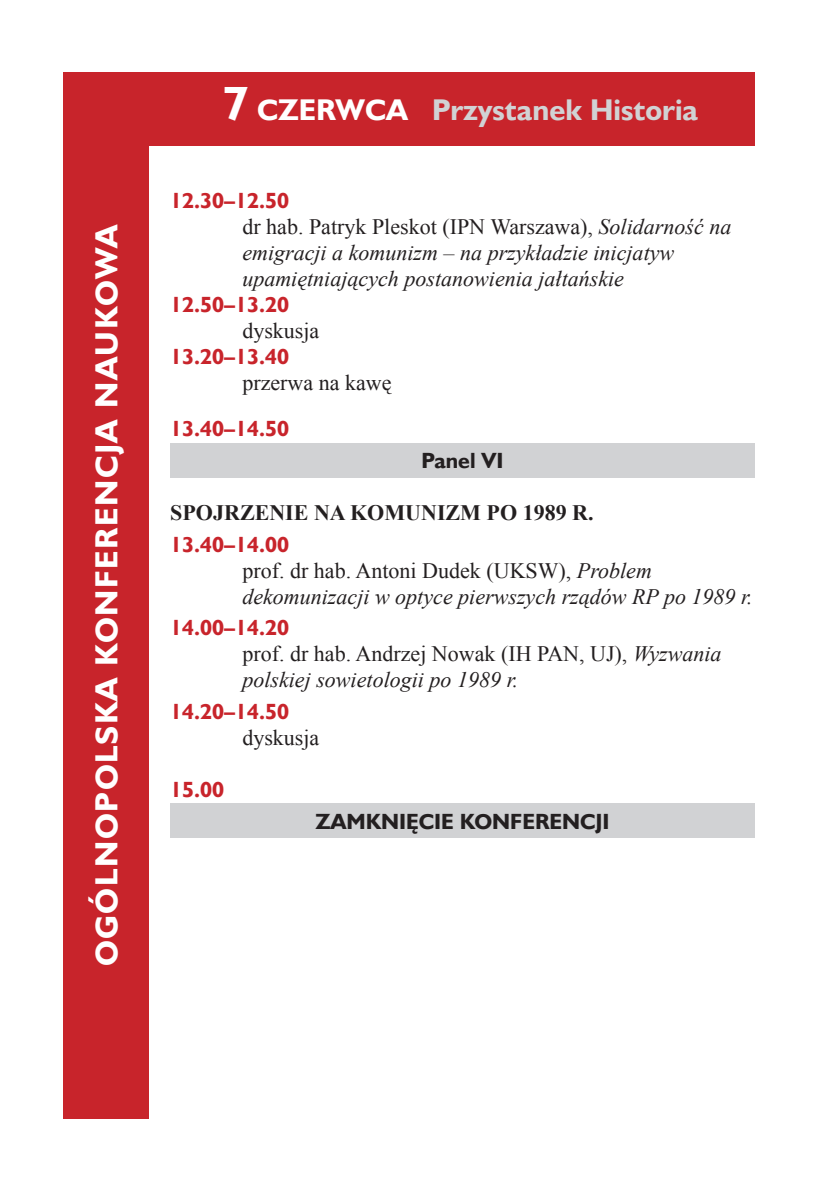
<style>
.page{position:relative;width:840px;height:1191px;background:#fff}
.page>*{position:absolute;margin:0;border:0;box-sizing:border-box;transform-origin:0 0}
.t1{font:700 32px "Humanst 521 EU";letter-spacing:.05em;color:#fff}
.t2{font:700 30px "Humanst 521 EU";color:#d1d2d4}
.t3{font:700 30px "Humanst 521 EU";color:#fff}
.t4{font:italic 22px/26px "Times New Roman";color:#231f20}
.t5{font:700 22px "Humanst 521 EU";color:#c8242b}
.t6{font:22px "Times New Roman";color:#231f20}
.t7{font:700 22px "Humanst 521 EU";color:#231f20}
.t8{font:700 22px "Times New Roman";color:#231f20}
.s1{font-size:48px}
.s2{font-style:normal}
</style>
<div class="page">
<div style="left:170px;top:804px;width:584px;height:34px;background:#d1d2d4"></div>
<div style="left:170px;top:444px;width:584px;height:34px;background:#d1d2d4"></div>
<div style="left:102px;top:72px;width:652px;height:74px;background:#c8242b"></div>
<div style="left:64px;top:72px;width:85px;height:1047px;background:#c8242b"></div>
<h1 class="t1" style="left:86px;top:966px;width:736px;rotate:-90deg">OGÓLNOPOLSKA KONFERENCJA NAUKOWA</h1>
<h2 class="t3" style="left:223px;top:91px;width:55px"><span class="s1">7</span> CZER</h2>
<h2 class="t3" style="left:335px;top:91px;width:52px">WCA</h2>
<h2 class="t2" style="left:432px;top:91px;width:267px">PRZYSTANEK HISTORIA</h2>
<p class="t5" style="left:170px;top:187px;width:120px">12.30–12.50</p>
<p class="t4" style="left:242px;top:213px;width:490px"><span class="s2">dr hab. Patryk Pleskot (IPN Warszawa),</span> Solidarność na emigracji a komunizm – na przykładzie inicjatyw upamiętniających postanowienia jałtańskie</p>
<p class="t5" style="left:170px;top:291px;width:120px">12.50–13.20</p>
<p class="t6" style="left:242px;top:316px;width:78px">dyskusja</p>
<p class="t5" style="left:170px;top:343px;width:120px">13.20–13.40</p>
<p class="t6" style="left:242px;top:368px;width:151px">przerwa na kawę</p>
<p class="t5" style="left:170px;top:415px;width:120px">13.40–14.50</p>
<p class="t7" style="left:421px;top:447px;width:83px">PANEL VI</p>
<p class="t8" style="left:170px;top:497px;width:424px">SPOJRZENIE NA KOMUNIZM PO 1989 R.</p>
<p class="t5" style="left:170px;top:530px;width:120px">13.40–14.00</p>
<p class="t4" style="left:242px;top:557px;width:511px"><span class="s2">prof. dr hab. Antoni Dudek (UKSW),</span> Problem dekomunizacji w optyce pierwszych rządów RP po 1989 r.</p>
<p class="t5" style="left:170px;top:614px;width:120px">14.00–14.20</p>
<p class="t4" style="left:242px;top:640px;width:480px"><span class="s2">prof. dr hab. Andrzej Nowak (IH PAN, UJ),</span> Wyzwania polskiej sowietologii po 1989 r.</p>
<p class="t5" style="left:170px;top:698px;width:120px">14.20–14.50</p>
<p class="t6" style="left:242px;top:723px;width:78px">dyskusja</p>
<p class="t5" style="left:170px;top:775px;width:55px">15.00</p>
<p class="t7" style="left:315px;top:807px;width:292px">ZAMKNI ĘCIE KON FERENCJI</p>
</div>
